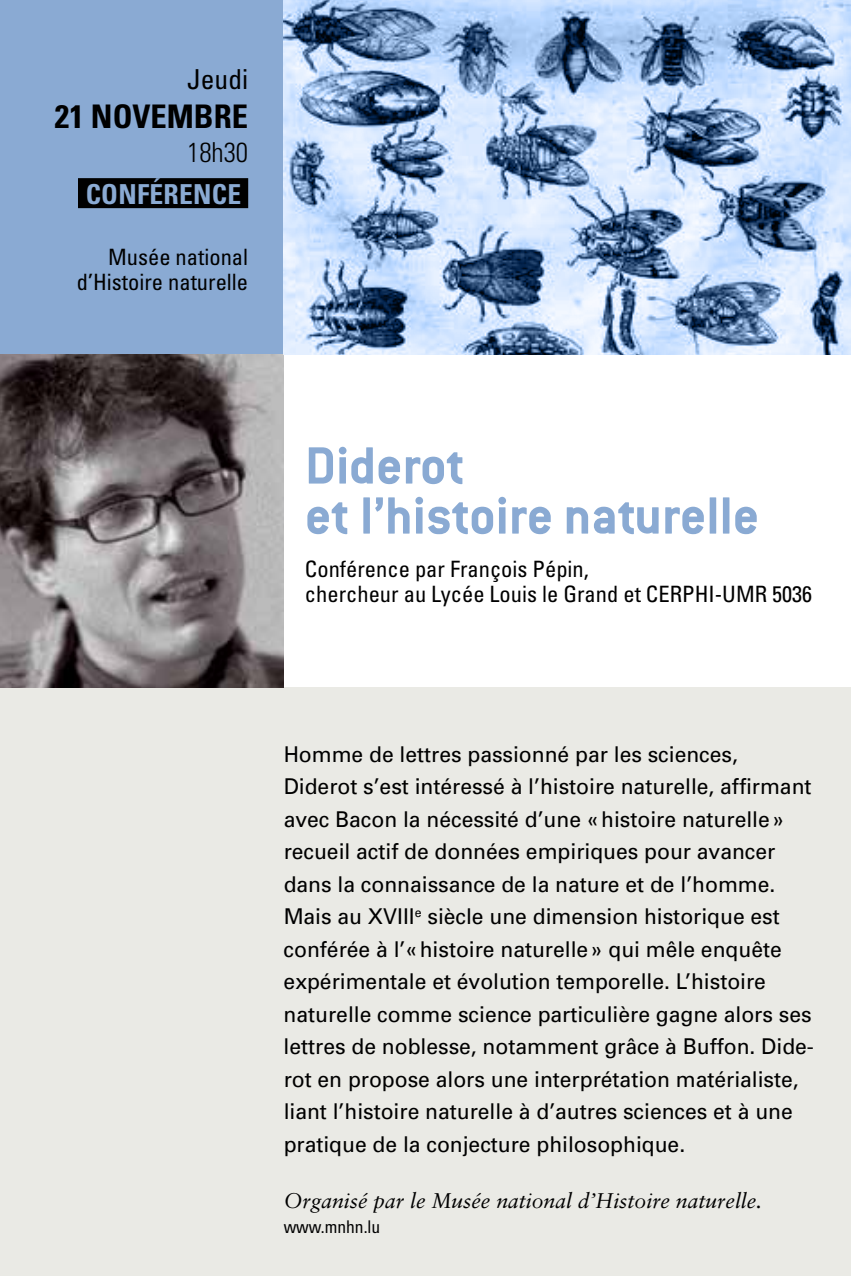
<style>
.page{position:relative;width:851px;height:1276px;background:#fff}
.page>*{position:absolute;margin:0;border:0;box-sizing:border-box;transform-origin:0 0}
.t1{font:700 57.5px/50px "Conduit ITC";color:#8aaad3}
.t2{font:700 condensed 32.5px "Univers";color:#000}
.t3{font:700 condensed 27.5px "Univers";color:#8aaad3}
.t4{font:condensed 27.5px "Univers";color:#000}
.t5{font:300 condensed 27.5px "Univers";color:#000}
.t6{font:condensed 22.5px/25px "Univers";color:#000}
.t7{font:21.75px/32.5px "Univers";color:#000}
.t8{font:italic 21.25px "Sabon";color:#000}
.t9{font:condensed 17.5px "Univers";color:#000}
</style>
<div class="page">
<div style="left:0;top:687px;width:850px;height:589px;background:#eaeae5"></div>
<div style="left:0;top:0;width:850px;height:354px;background:#8aaad3"></div>
<img style="left:0;top:354px;width:283px;height:333px">
<img style="left:283px;top:0;width:567px;height:354px">
<div style="left:78px;top:178px;width:170px;height:30px;background:#000"></div>
<p class="t4" style="left:187px;top:62px;width:63px">Jeudi</p>
<h2 class="t2" style="left:55px;top:97px;width:195px">21 NOVEMBRE</h2>
<p class="t5" style="left:187px;top:136px;width:63px">18h30</p>
<p class="t3" style="left:86px;top:177px;width:17px">CON</p>
<p class="t3" style="left:137px;top:177px;width:43px">FÉRENCE</p>
<p class="t6" style="left:77px;top:244px;width:173px;text-align:right">Musée national d’Histoire naturelle</p>
<h1 class="t1" style="left:305px;top:439px;width:455px">Diderot<br>et l’histoire naturelle</h1>
<p class="t6" style="left:305px;top:556px;width:508px">Conférence par François Pépin,<br>chercheur au Lycée Louis le Grand et CERPHI-UMR 5036</p>
<p class="t7" style="left:283px;top:737px;width:531px">Homme de lettres passionné par les sciences, Diderot s’est intéressé à l’histoire naturelle, affirmant avec Bacon la nécessité d’une «histoire naturelle» recueil actif de données empiriques pour avancer dans la connaissance de la nature et de l’homme.<br>Mais au XVIII<sup>e</sup> siècle une dimension historique est conférée à l’«histoire naturelle» qui mêle enquête expérimentale et évolution temporelle. L’histoire naturelle comme science particulière gagne alors ses lettres de noblesse, notamment grâce à Buffon. Dide&shy;rot en propose alors une interprétation matérialiste, liant l’histoire naturelle à d’autres sciences et à une pratique de la conjecture philosophique.</p>
<p class="t8" style="left:283px;top:1187px;width:480px">Organisé par le Musée national d’Histoire naturelle.</p>
<p class="t9" style="left:283px;top:1215px;width:98px">www.mnhn.lu</p>
</div>
